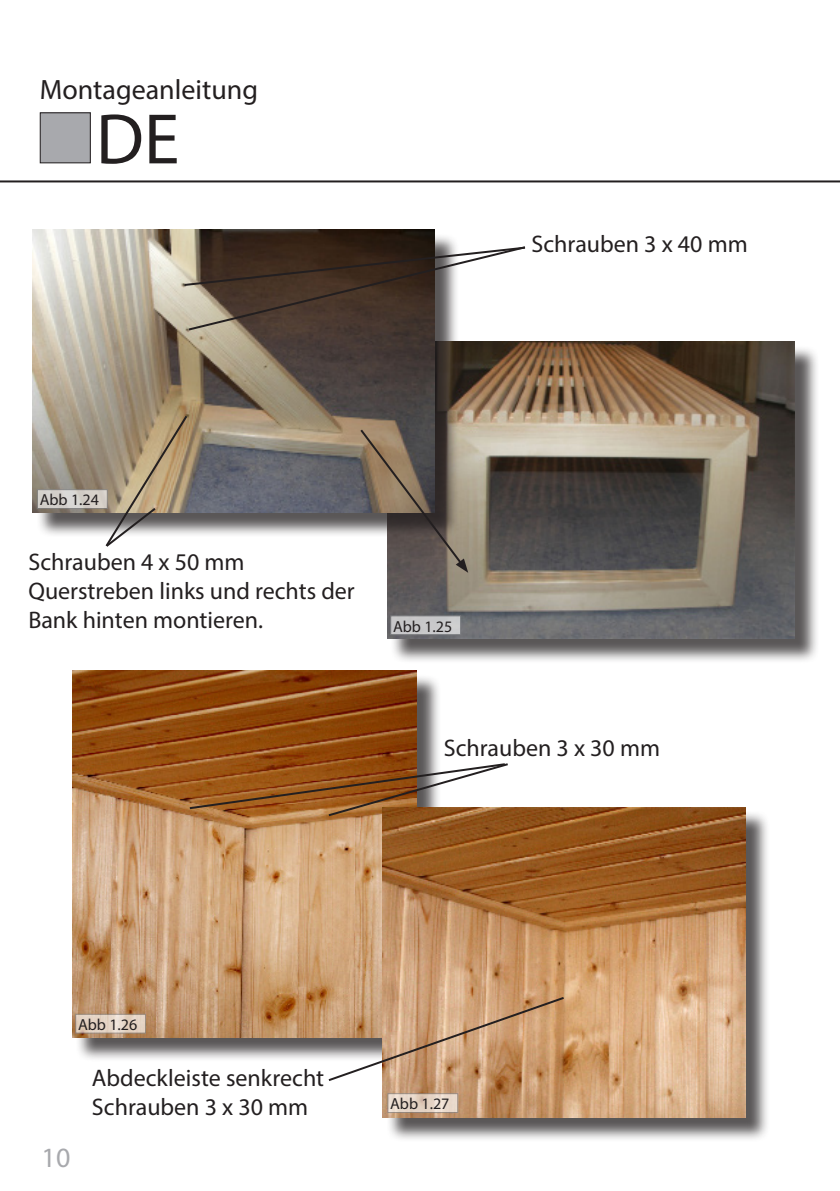
<style>
.page{position:relative;width:840px;height:1191px;background:#fff}
.page>*{position:absolute;margin:0;border:0;box-sizing:border-box;transform-origin:0 0}
.t1{font:72px "Myriad Pro";color:#231f20}
.t2{font:28px "Myriad Pro";color:#231f20}
.t3{font:28px "Myriad Pro";color:#a8a9ad}
.t4{font:24px/28.8px "Myriad Pro";color:#231f20}
.t5{font:16px "Myriad Pro";color:#231f20}
</style>
<div class="page">
<hr style="left:0;top:180px;width:839px;height:2px;background:#231f20">
<div style="left:75px;top:673px;width:366px;height:388px;background:#231f20;opacity:.75"></div>
<img style="left:72px;top:670px;width:344px;height:367px">
<div style="left:385px;top:810px;width:384px;height:332px;background:#231f20;opacity:.75"></div>
<img style="left:382px;top:807px;width:362px;height:310px">
<svg style="left:187px;top:761px;width:323px;height:56px"></svg>
<svg style="left:326px;top:995px;width:240px;height:87px;background:#c7a07c"></svg>
<div style="left:390px;top:345px;width:428px;height:319px;background:#231f20;opacity:.75"></div>
<img style="left:387px;top:342px;width:406px;height:297px">
<div style="left:36px;top:233px;width:423px;height:304px;background:#231f20;opacity:.75"></div>
<img style="left:33px;top:230px;width:401px;height:282px">
<svg style="left:358px;top:427px;width:110px;height:146px;background:#7d7268"></svg>
<svg style="left:182px;top:245px;width:344px;height:87px"></svg>
<svg style="left:104px;top:413px;width:85px;height:134px;background:#ab9c85"></svg>
<div style="left:40px;top:113px;width:50px;height:50px;background:#a8a9ad"></div>
<div style="left:40px;top:112px;width:51px;height:51px;border:1px solid #231f20"></div>
<div style="left:37px;top:489px;width:71px;height:20px;background:#d5d0ca;border:1px solid #808285"></div>
<div style="left:390px;top:615px;width:71px;height:20px;background:#c7c7c9;border:1px solid #808285"></div>
<svg style="left:75px;top:1013px;width:71px;height:20px"></svg>
<svg style="left:387px;top:1093px;width:71px;height:20px"></svg>
<p class="t2" style="left:40px;top:73px;width:220px">Montageanleitung</p>
<p class="t1" style="left:96px;top:95px;width:85px">DE</p>
<p class="t4" style="left:531px;top:229px;width:217px">Schrauben 3 x 40 mm</p>
<p class="t5" style="left:40px;top:490px;width:61px">Abb 1.24</p>
<p class="t4" style="left:28px;top:547px;width:217px">Schrauben 4 x 50 mm</p>
<p class="t4" style="left:28px;top:576px;width:328px">Querstreben links und rechts der<br>Bank hinten montieren.</p>
<p class="t5" style="left:393px;top:616px;width:61px">Abb 1.25</p>
<p class="t4" style="left:443px;top:733px;width:217px">Schrauben 3 x 30 mm</p>
<p class="t5" style="left:78px;top:1014px;width:61px">Abb 1.26</p>
<p class="t3" style="left:42px;top:1140px;width:30px">10</p>
<p class="t4" style="left:92px;top:1063px;width:234px">Abdeckleiste senkrecht</p>
<p class="t4" style="left:92px;top:1092px;width:217px">Schrauben 3 x 30 mm</p>
<p class="t5" style="left:390px;top:1094px;width:61px">Abb 1.27</p>
</div>
